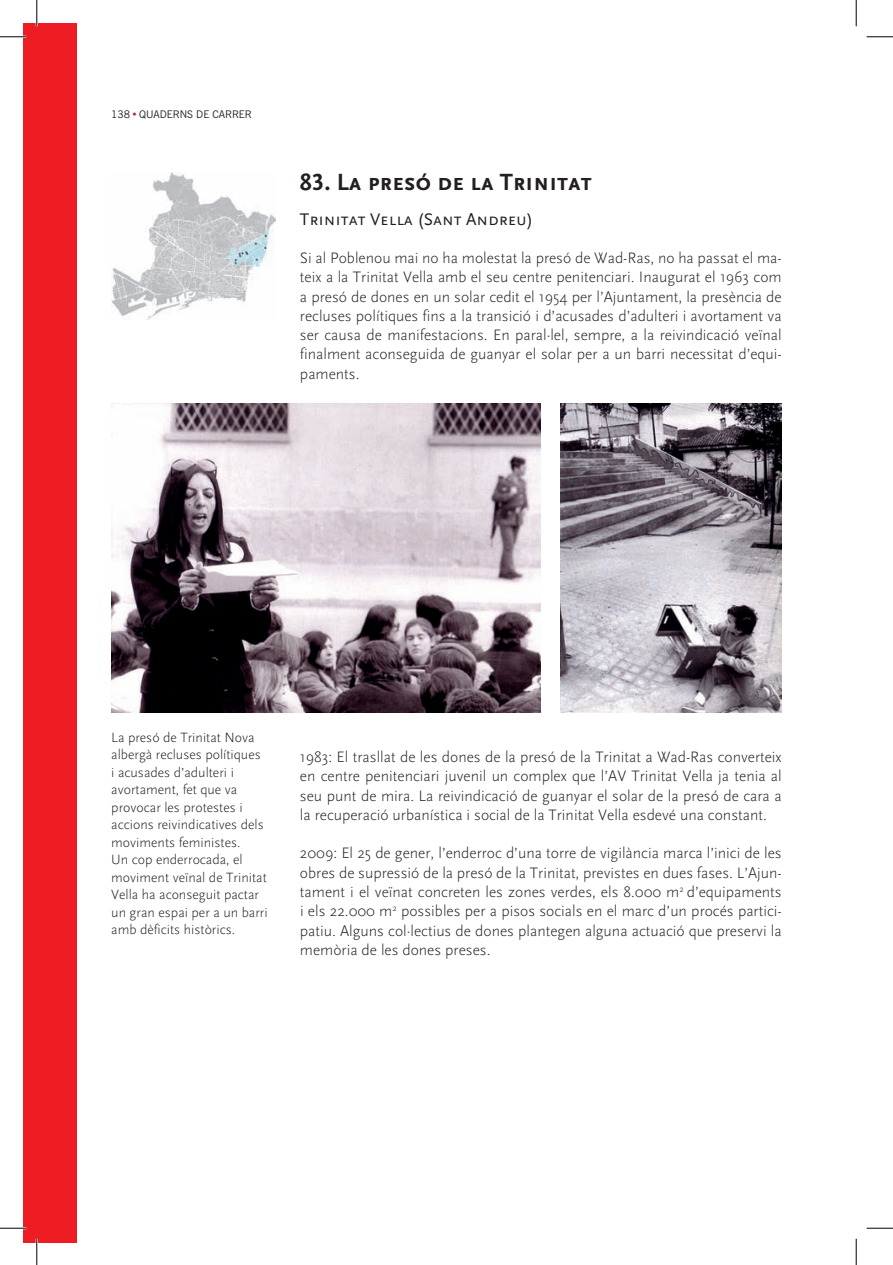
<style>
.page{position:relative;width:893px;height:1265px;background:#fff}
.page>*{position:absolute;margin:0;border:0;box-sizing:border-box;transform-origin:0 0}
.t1{font:700 24.5px "Scala Sans Caps";color:#231f20}
.t2{font:17.5px "Scala Sans Caps";color:#231f20}
.t3{font:300 15.75px/19.2px "Scala Sans";color:#231f20;text-align:justify}
.t4{font:300 14px/17.5px "Scala Sans";color:#231f20}
.t5{font:10.5px "News Gothic BT";color:#231f20}
.s1{color:#b7282e}
</style>
<div class="page">
<div style="left:23px;top:23px;width:53px;height:1218px;background:#ee1d23"></div>
<img style="left:111px;top:403px;width:429px;height:309px">
<img style="left:560px;top:403px;width:221px;height:309px">
<img style="left:111px;top:172px;width:164px;height:147px">
<hr style="left:0;top:36px;width:26px;height:2px;background:#fff">
<hr style="left:0;top:1226px;width:26px;height:2px;background:#fff">
<hr style="left:36px;top:0;width:2px;height:26px;background:#fff">
<hr style="left:36px;top:1238px;width:2px;height:26px;background:#fff">
<svg style="left:0;top:36px;width:26px;height:1px"></svg>
<svg style="left:866px;top:36px;width:26px;height:1px"></svg>
<svg style="left:0;top:1227px;width:26px;height:1px"></svg>
<svg style="left:866px;top:1227px;width:26px;height:1px"></svg>
<svg style="left:36px;top:0;width:1px;height:26px"></svg>
<svg style="left:36px;top:1238px;width:1px;height:26px"></svg>
<svg style="left:855px;top:0;width:1px;height:26px"></svg>
<svg style="left:855px;top:1238px;width:1px;height:26px"></svg>
<p class="t5" style="left:111px;top:108px;width:142px">138 <span class="s1">•</span> QUADERNS DE CARRER</p>
<h1 class="t1" style="left:300px;top:169px;width:293px">83. La presó de la Trinitat</h1>
<p class="t2" style="left:300px;top:209px;width:235px">Trinitat Vella (Sant Andreu)</p>
<p class="t3" style="left:300px;top:248px;width:483px">Si al Poblenou mai no ha molestat la presó de Wad-Ras, no ha passat el ma&shy;teix a la Trinitat Vella amb el seu centre penitenciari. Inaugurat el 1963 com a presó de dones en un solar cedit el 1954 per l’Ajuntament, la presència de recluses polítiques fins a la transició i d’acusades d’adulteri i avortament va ser causa de manifestacions. En paral·lel, sempre, a la reivindicació veïnal finalment aconseguida de guanyar el solar per a un barri necessitat d’equi&shy;paments.</p>
<p class="t4" style="left:111px;top:728px;width:158px">La presó de Trinitat Nova albergà recluses polítiques<br>i acusades d’adulteri i avortament, fet que va provocar les protestes i accions reivindicatives dels moviments feministes.<br>Un cop enderrocada, el moviment veïnal de Trinitat<br>Vella ha aconseguit pactar un gran espai per a un barri amb dèficits històrics.</p>
<p class="t3" style="left:300px;top:747px;width:483px">1983: El trasllat de les dones de la presó de la Trinitat a Wad-Ras converteix en centre penitenciari juvenil un complex que l’AV Trinitat Vella ja tenia al seu punt de mira. La reivindicació de guanyar el solar de la presó de cara a la recuperació urbanística i social de la Trinitat Vella esdevé una constant.</p>
<p class="t3" style="left:300px;top:843px;width:483px">2009: El 25 de gener, l’enderroc d’una torre de vigilància marca l’inici de les obres de supressió de la presó de la Trinitat, previstes en dues fases. L’Ajun&shy;tament i el veïnat concreten les zones verdes, els 8.000 m<sup>2</sup> d’equipaments i els 22.000 m<sup>2</sup> possibles per a pisos socials en el marc d’un procés partici&shy;patiu. Alguns col·lectius de dones plantegen alguna actuació que preservi la memòria de les dones preses.</p>
</div>
